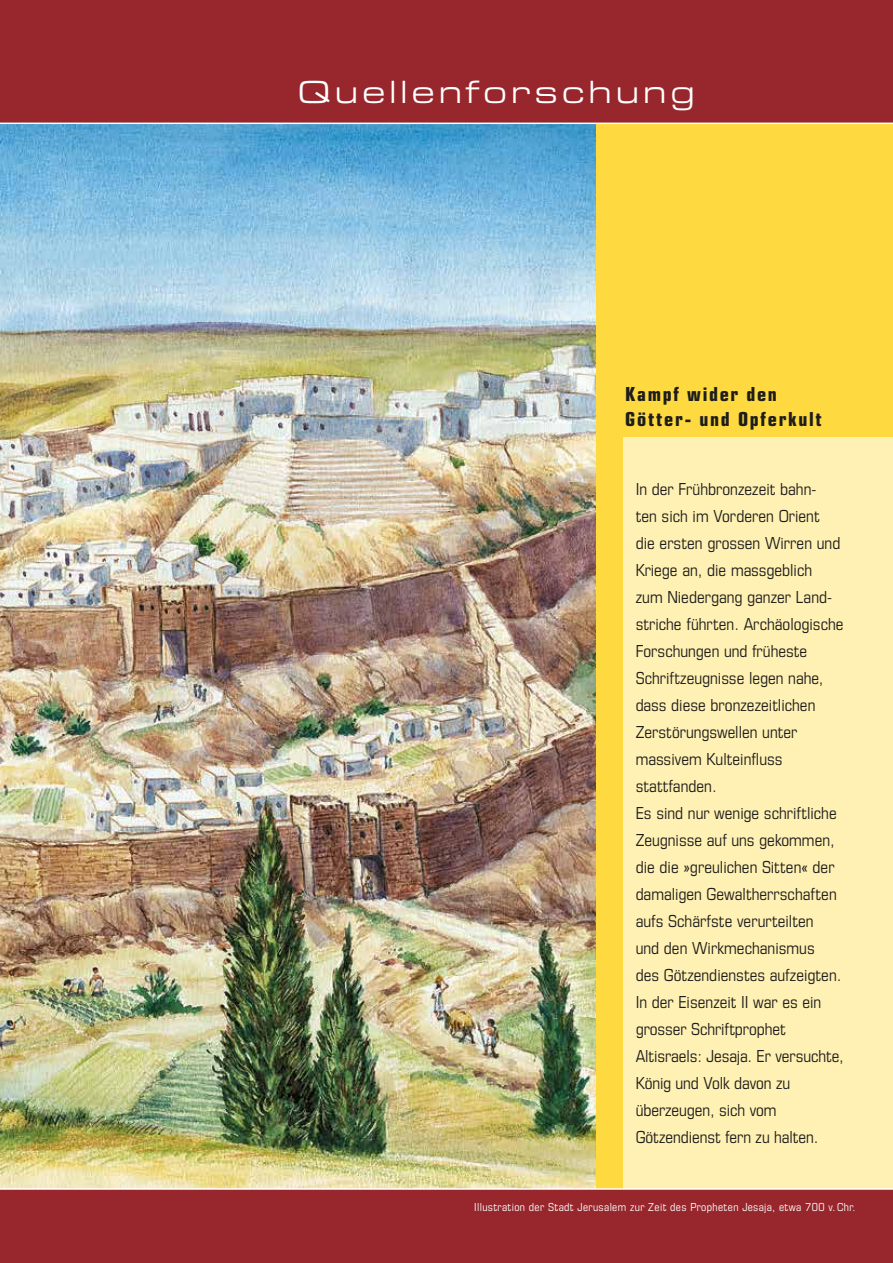
<style>
.page{position:relative;width:893px;height:1263px;background:#97272c}
.page>*{position:absolute;margin:0;border:0;box-sizing:border-box;transform-origin:0 0}
.titel_2006_2_MA3_ind{font:33px "Eurostile Ext";letter-spacing:.1em;color:#fff}
.titel_2006_2_MA3_ind-2{font:21px/25.2px "Eurostile Con Hea";letter-spacing:.08em;color:#1d1d1b}
.lead_2006_2_MA3_indd{font:18px/27px "Eurostile Con";color:#1d1d1b}
.bildverweis_2_2006_2{font:12px "Eurostile Con";letter-spacing:.03em;color:#fff}
</style>
<div class="page">
<div style="left:559px;top:123px;width:334px;height:1066px;background:#ffd940"></div>
<div style="left:624px;top:438px;width:269px;height:751px;background:#fff0b3"></div>
<img style="left:0;top:124px;width:595px;height:1064px">
<hr style="left:0;top:123px;width:893px;height:1px;background:#fff">
<hr style="left:0;top:1188px;width:893px;height:2px;background:#fff">
<p class="titel_2006_2_MA3_ind" style="left:298px;top:70px;width:399px">Quellenforschung</p>
<p class="titel_2006_2_MA3_ind-2" style="left:625px;top:379px;width:198px">Kampf wider den<br>Götter- und Opferkult</p>
<p class="lead_2006_2_MA3_indd" style="left:636px;top:475px;width:209px">In der Frühbronzezeit bahn-<br>ten sich im Vorderen Orient<br>die ersten grossen Wirren und<br>Kriege an, die massgeblich zum Niedergang ganzer Land&shy;striche führten. Archäologische<br>Forschungen und früheste<br>Schriftzeugnisse legen nahe, dass diese bronzezeitlichen<br>Zerstörungswellen unter massivem Kulteinfluss stattfanden.</p>
<p class="lead_2006_2_MA3_indd" style="left:636px;top:799px;width:209px">Es sind nur wenige schriftliche<br>Zeugnisse auf uns gekommen, die die »greulichen Sitten« der damaligen Gewaltherrschaften aufs Schärfste verurteilten<br>und den Wirkmechanismus<br>des Götzendienstes aufzeigten.<br>In der Eisenzeit II war es ein grosser Schriftprophet<br>Altisraels: Jesaja. Er versuchte,<br>König und Volk davon zu überzeugen, sich vom<br>Götzendienst fern zu halten.</p>
<p class="bildverweis_2_2006_2" style="left:474px;top:1199px;width:383px">Illustration der Stadt Jerusalem zur Zeit des Propheten Jesaja, etwa 700 v.Chr.</p>
</div>
